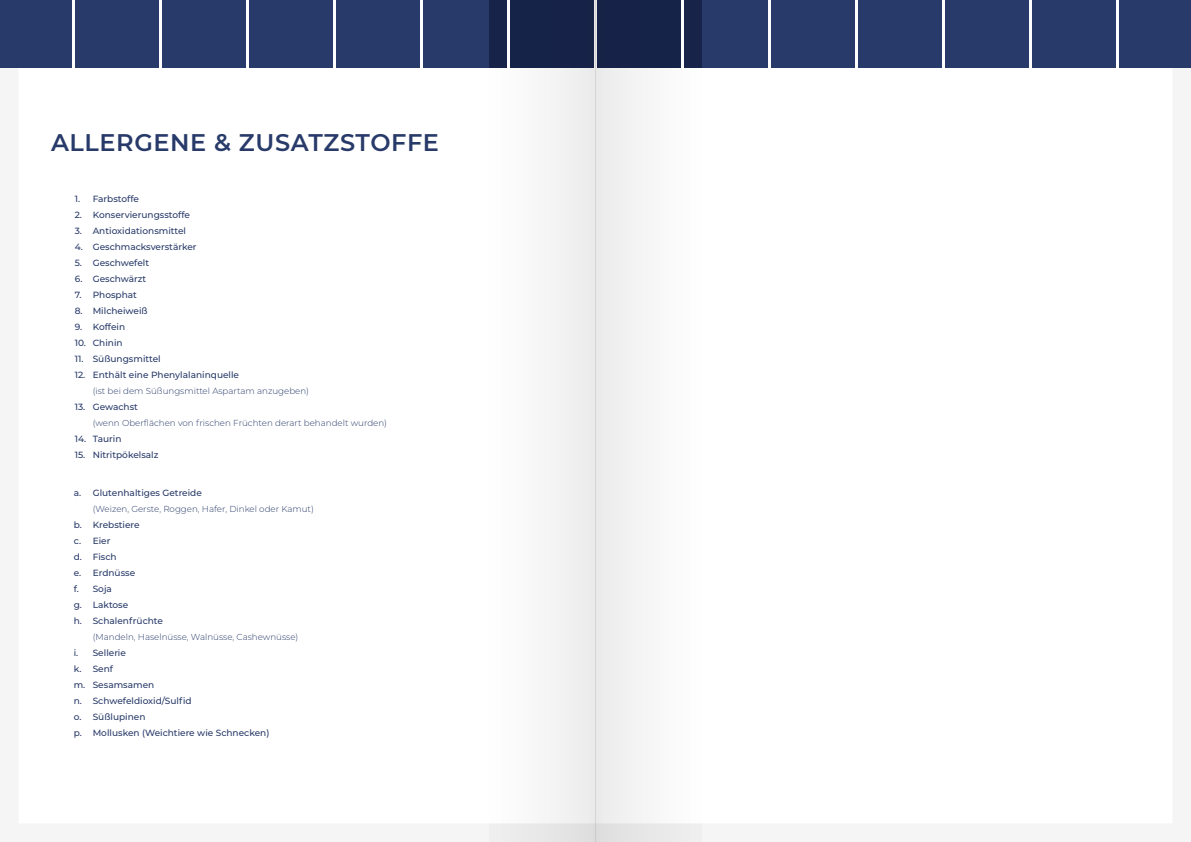
<style>
.page{position:relative;width:1191px;height:842px;background:#fff}
.page>*{position:absolute;margin:0;border:0;box-sizing:border-box;transform-origin:0 0}
.t1{font:600 24px "Montserrat";letter-spacing:.025em;color:#283a69}
.t2{font:500 9px/16px "Montserrat";color:#283a69}
.t3{font:300 8.7px "Montserrat";color:#283a69}
</style>
<div class="page">
<div style="left:336px;top:0;width:84px;height:67px;background:#283a69"></div>
<div style="left:0;top:0;width:72px;height:67px;background:#283a69"></div>
<div style="left:162px;top:0;width:84px;height:67px;background:#283a69"></div>
<div style="left:249px;top:0;width:84px;height:67px;background:#283a69"></div>
<div style="left:423px;top:0;width:84px;height:67px;background:#283a69"></div>
<div style="left:75px;top:0;width:84px;height:67px;background:#283a69"></div>
<div style="left:1032px;top:0;width:84px;height:67px;background:#283a69"></div>
<div style="left:684px;top:0;width:84px;height:67px;background:#283a69"></div>
<div style="left:858px;top:0;width:84px;height:67px;background:#283a69"></div>
<div style="left:945px;top:0;width:84px;height:67px;background:#283a69"></div>
<div style="left:1119px;top:0;width:72px;height:67px;background:#283a69"></div>
<div style="left:771px;top:0;width:84px;height:67px;background:#283a69"></div>
<svg style="left:595px;top:0;width:107px;height:841px"></svg>
<svg style="left:489px;top:0;width:106px;height:841px"></svg>
<h1 class="t1" style="left:51px;top:125px;width:389px">ALLERGENE &amp; ZUSATZSTOFFE</h1>
<p class="t2" style="left:75px;top:190px;width:66px">1. Farbstoffe</p>
<p class="t2" style="left:75px;top:206px;width:117px">2. Konservierungsstoffe</p>
<p class="t2" style="left:75px;top:222px;width:113px">3. Antioxidationsmittel</p>
<p class="t2" style="left:75px;top:238px;width:123px">4. Geschmacksverstärker</p>
<p class="t2" style="left:75px;top:254px;width:76px">5. Geschwefelt</p>
<p class="t2" style="left:75px;top:270px;width:73px">6. Geschwärzt</p>
<p class="t2" style="left:75px;top:286px;width:64px">7. Phosphat</p>
<p class="t2" style="left:75px;top:302px;width:74px">8. Milcheiweiß</p>
<p class="t2" style="left:75px;top:318px;width:52px">9. Koffein</p>
<p class="t2" style="left:75px;top:334px;width:49px">10. Chinin</p>
<p class="t2" style="left:75px;top:350px;width:87px">11. Süßungsmittel</p>
<p class="t2" style="left:75px;top:366px;width:166px">12. Enthält eine Phenylalaninquelle</p>
<p class="t3" style="left:93px;top:384px;width:218px">(ist bei dem Süßungsmittel Aspartam anzugeben)</p>
<p class="t2" style="left:75px;top:398px;width:65px">13. Gewachst</p>
<p class="t3" style="left:93px;top:416px;width:296px">(wenn Oberflächen von frischen Früchten derart behandelt wurden)</p>
<p class="t2" style="left:75px;top:430px;width:48px">14. Taurin</p>
<p class="t2" style="left:75px;top:446px;width:85px">15. Nitritpökelsalz</p>
<p class="t2" style="left:74px;top:484px;width:130px">a. Glutenhaltiges Getreide</p>
<p class="t3" style="left:93px;top:503px;width:223px">(Weizen, Gerste, Roggen, Hafer, Dinkel oder Kamut)</p>
<p class="t2" style="left:74px;top:516px;width:91px">b. Krebstiere<br>c. Eier<br>d. Fisch<br>e. Erdnüsse<br>f. Soja<br>g. Laktose<br>h. Schalenfrüchte</p>
<p class="t3" style="left:93px;top:631px;width:207px">(Mandeln, Haselnüsse, Walnüsse, Cashewnüsse)</p>
<p class="t2" style="left:74px;top:644px;width:197px">i. Sellerie<br>k. Senf<br>m. Sesamsamen<br>n. Schwefeldioxid/Sulfid<br>o. Süßlupinen<br>p. Mollusken (Weichtiere wie Schnecken)</p>
</div>
